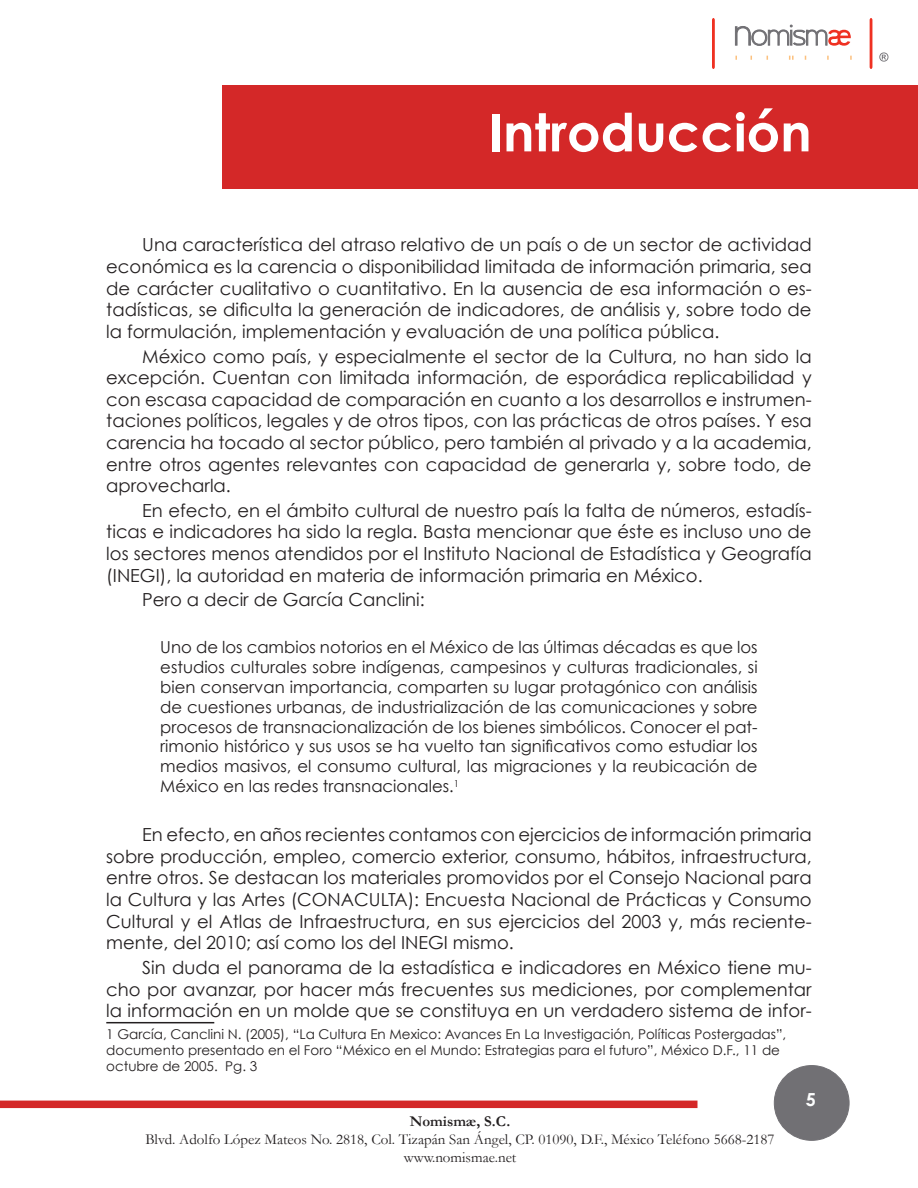
<style>
.page{position:relative;width:918px;height:1188px;background:#fff}
.page>*{position:absolute;margin:0;border:0;box-sizing:border-box;transform-origin:0 0}
.t1{font:700 52.5px "Century Gothic";color:#fff}
.t2{font:18px/21.6px "Century Gothic";color:#231f20;text-align:justify}
.t3{font:700 18px "Century Gothic";color:#fdfefe}
.t4{font:16.5px/19.8px "Century Gothic";color:#231f20;text-align:justify}
.t5{font:15px/18px "Garamond";color:#231f20;text-align:center}
.t6{font:700 15px "Garamond";color:#231f20}
.t7{font:13.5px/16.2px "Century Gothic";color:#231f20}
</style>
<div class="page">
<div style="left:223px;top:85px;width:695px;height:104px;background:#d42828"></div>
<div style="left:774px;top:1066px;width:75px;height:74px;background:#717074;border-radius:50%"></div>
<div style="left:774px;top:1065px;width:75px;height:76px;border:1px solid #717074;border-radius:50%"></div>
<svg style="left:735px;top:25px;width:116px;height:21px"></svg>
<svg style="left:789px;top:56px;width:5px;height:4px"></svg>
<svg style="left:712px;top:18px;width:3px;height:51px"></svg>
<svg style="left:870px;top:18px;width:2px;height:51px"></svg>
<svg style="left:879px;top:52px;width:9px;height:10px"></svg>
<div style="left:0;top:1101px;width:698px;height:7px;background:#d42828"></div>
<hr style="left:106px;top:1022px;width:108px;height:1px;background:#231f20">
<h1 class="t1" style="left:488px;top:99px;width:325px">Introducción</h1>
<p class="t2" style="left:106px;top:234px;width:707px;text-indent:36px">Una característica del atraso relativo de un país o de un sector de actividad económica es la carencia o disponibilidad limitada de información primaria, sea de carácter cualitativo o cuantitativo. En la ausencia de esa información o es&shy;tadísticas, se dificulta la generación de indicadores, de análisis y, sobre todo de la formulación, implementación y evaluación de una política pública.</p>
<p class="t2" style="left:106px;top:345px;width:707px;text-indent:36px">México como país, y especialmente el sector de la Cultura, no han sido la excepción. Cuentan con limitada información, de esporádica replicabilidad y con escasa capacidad de comparación en cuanto a los desarrollos e instrumen&shy;taciones políticos, legales y de otros tipos, con las prácticas de otros países. Y esa carencia ha tocado al sector público, pero también al privado y a la academia, entre otros agentes relevantes con capacidad de generarla y, sobre todo, de aprovecharla.</p>
<p class="t2" style="left:106px;top:499px;width:707px;text-indent:36px">En efecto, en el ámbito cultural de nuestro país la falta de números, estadís&shy;ticas e indicadores ha sido la regla. Basta mencionar que éste es incluso uno de los sectores menos atendidos por el Instituto Nacional de Estadística y Geografía (INEGI), la autoridad en materia de información primaria en México.</p>
<p class="t2" style="left:142px;top:589px;width:284px">Pero a decir de García Canclini:</p>
<p class="t4" style="left:160px;top:637px;width:599px">Uno de los cambios notorios en el México de las últimas décadas es que los estudios culturales sobre indígenas, campesinos y culturas tradicionales, si bien conservan importancia, comparten su lugar protagónico con análisis de cuestiones urbanas, de industrialización de las comunicaciones y sobre procesos de transnacionalización de los bienes simbólicos. Conocer el pat&shy;rimonio histórico y sus usos se ha vuelto tan significativos como estudiar los medios masivos, el consumo cultural, las migraciones y la reubicación de México en las redes transnacionales.<sup>1</sup></p>
<p class="t2" style="left:106px;top:824px;width:707px;text-indent:36px">En efecto, en años recientes contamos con ejercicios de información primaria sobre producción, empleo, comercio exterior, consumo, hábitos, infraestructura, entre otros. Se destacan los materiales promovidos por el Consejo Nacional para la Cultura y las Artes (CONACULTA): Encuesta Nacional de Prácticas y Consumo Cultural y el Atlas de Infraestructura, en sus ejercicios del 2003 y, más reciente&shy;mente, del 2010; así como los del INEGI mismo.</p>
<p class="t2" style="left:106px;top:956px;width:707px;text-indent:36px">Sin duda el panorama de la estadística e indicadores en México tiene mu&shy;cho por avanzar, por hacer más frecuentes sus mediciones, por complementar la información en un molde que se constituya en un verdadero sistema de infor-</p>
<p class="t7" style="left:106px;top:1026px;width:682px">1 García, Canclini N. (2005), “La Cultura En Mexico: Avances En La Investigación, Políticas Postergadas”, documento presentado en el Foro “México en el Mundo: Estrategias para el futuro”, México D.F., 11 de octubre de 2005. Pg. 3</p>
<p class="t6" style="left:410px;top:1112px;width:102px">Nomismæ, S.C.</p>
<p class="t5" style="left:145px;top:1130px;width:631px">Blvd. Adolfo López Mateos No. 2818, Col. Tizapán San Ángel, CP. 01090, D.F., México Teléfono 5668-2187 www.nomismae.net</p>
<p class="t3" style="left:806px;top:1088px;width:12px">5</p>
</div>
